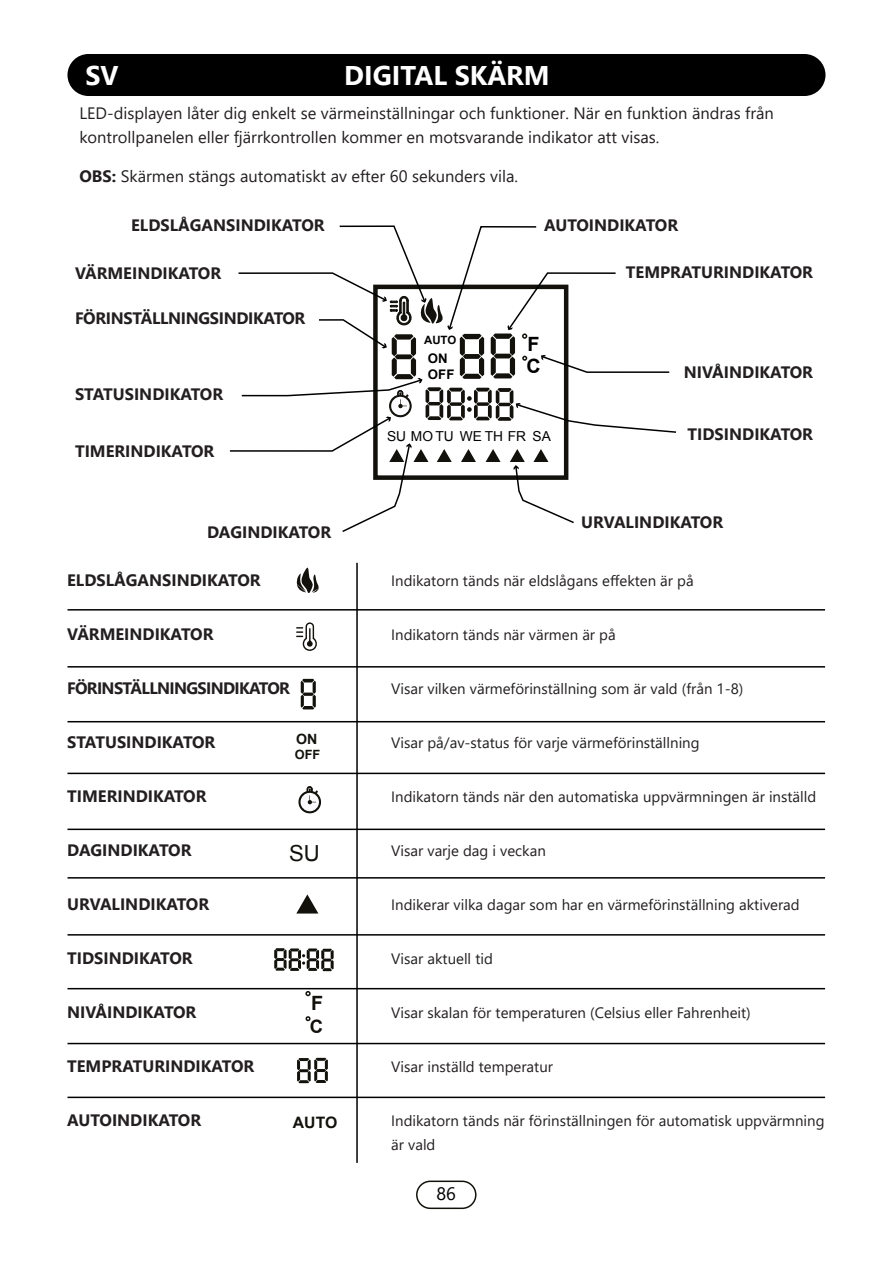
<style>
.page{position:relative;width:893px;height:1263px;background:#fff}
.page>*{position:absolute;margin:0;border:0;box-sizing:border-box;transform-origin:0 0}
.t1{font:700 27px "Segoe UI";color:#fff}
.t2{font:22.2px "Arial";color:#12110c}
.t3{font:700 19.65px/21.5px "Arial";color:#000}
.t4{font:700 19.65px "Arial";color:#12110c}
.t5{font:700 18.45px "Arial";color:#12110c}
.t6{font:18px "Segoe UI";color:#000}
.t7{font:700 16.5px "Segoe UI";color:#231f20}
.t8{font:16.5px/24px "Segoe UI";color:#231f20}
.t9{font:700 16.5px "Segoe UI";letter-spacing:-.04em;color:#231f20}
.t10{font:700 16.5px "Segoe UI";letter-spacing:-.02em;color:#231f20}
.t11{font:700 15.75px "Arial";color:#12110c}
.t12{font:15px/24px "Segoe UI";color:#231f20}
.t13{font:700 14.1px "Arial";color:#12110c}
.t14{font:13.8px "Arial";color:#000}
.t15{font:700 13.2px/16px "Arial";color:#000}
.t16{font:700 12.75px "Arial";color:#12110c}
.t17{font:700 11.4px "Arial";color:#000}
.s1{font-weight:700}
</style>
<div class="page">
<div style="left:416px;top:1180px;width:61px;height:29px;border:2px solid #12110c;border-radius:14px"></div>
<div style="left:67px;top:54px;width:758px;height:42px;background:#000;border-radius:21px"></div>
<svg style="left:229px;top:225px;width:448px;height:307px"></svg>
<hr style="left:68px;top:609px;width:757px;height:1px;background:#000">
<hr style="left:68px;top:666px;width:757px;height:1px;background:#000">
<hr style="left:68px;top:721px;width:757px;height:1px;background:#000">
<hr style="left:68px;top:773px;width:757px;height:1px;background:#000">
<hr style="left:68px;top:828px;width:757px;height:2px;background:#000">
<hr style="left:68px;top:877px;width:757px;height:1px;background:#000">
<hr style="left:68px;top:934px;width:757px;height:1px;background:#000">
<hr style="left:68px;top:988px;width:757px;height:1px;background:#000">
<hr style="left:68px;top:1043px;width:757px;height:1px;background:#000">
<hr style="left:68px;top:1096px;width:757px;height:2px;background:#000">
<hr style="left:356px;top:563px;width:2px;height:600px;background:#000">
<svg style="left:296px;top:567px;width:23px;height:26px"></svg>
<svg style="left:296px;top:622px;width:21px;height:29px"></svg>
<svg style="left:301px;top:679px;width:15px;height:30px"></svg>
<svg style="left:298px;top:786px;width:23px;height:27px"></svg>
<svg style="left:296px;top:894px;width:22px;height:19px"></svg>
<svg style="left:274px;top:948px;width:60px;height:23px"></svg>
<svg style="left:305px;top:1016px;width:6px;height:6px"></svg>
<svg style="left:305px;top:991px;width:6px;height:5px"></svg>
<svg style="left:297px;top:1058px;width:31px;height:25px"></svg>
<h1 class="t1" style="left:85px;top:50px;width:35px">SV</h1>
<h1 class="t1" style="left:344px;top:49px;width:207px">DIGITAL SKÄRM</h1>
<p class="t8" style="left:79px;top:99px;width:696px">LED-displayen låter dig enkelt se värmeinställningar och funktioner. När en funktion ändras från kontrollpanelen eller fjärrkontrollen kommer en motsvarande indikator att visas.</p>
<p class="t8" style="left:79px;top:162px;width:440px"><span class="s1">OBS:</span> Skärmen stängs automatiskt av efter 60 sekunders vila.</p>
<p class="t7" style="left:131px;top:210px;width:195px">ELDSLÅGANSINDIKATOR</p>
<p class="t7" style="left:75px;top:258px;width:148px">VÄRMEINDIKATOR</p>
<p class="t10" style="left:75px;top:303px;width:232px">FÖRINSTÄLLNINGSINDIKATOR</p>
<p class="t7" style="left:75px;top:379px;width:150px">STATUSINDIKATOR</p>
<p class="t7" style="left:75px;top:436px;width:141px">TIMERINDIKATOR</p>
<p class="t7" style="left:207px;top:517px;width:126px">DAGINDIKATOR</p>
<p class="t7" style="left:544px;top:210px;width:135px">AUTOINDIKATOR</p>
<p class="t17" style="left:424px;top:332px;width:34px">AUTO</p>
<p class="t15" style="left:428px;top:350px;width:28px">ON<br>OFF</p>
<h3 class="t3" style="left:527px;top:334px;width:16px">F<br>C</h3>
<p class="t14" style="left:387px;top:427px;width:165px">SU MO TU WE TH FR SA</p>
<p class="t7" style="left:626px;top:257px;width:189px">TEMPRATURINDIKATOR</p>
<p class="t7" style="left:684px;top:356px;width:131px">NIVÅINDIKATOR</p>
<p class="t7" style="left:688px;top:418px;width:127px">TIDSINDIKATOR</p>
<p class="t7" style="left:581px;top:507px;width:144px">URVALINDIKATOR</p>
<p class="t7" style="left:67px;top:565px;width:195px">ELDSLÅGANSINDIKATOR</p>
<p class="t12" style="left:391px;top:567px;width:304px">Indikatorn tänds när eldslågans effekten är på</p>
<p class="t7" style="left:67px;top:619px;width:148px">VÄRMEINDIKATOR</p>
<p class="t12" style="left:391px;top:621px;width:226px">Indikatorn tänds när värmen är på</p>
<p class="t9" style="left:67px;top:673px;width:224px">FÖRINSTÄLLNINGSINDIKATOR</p>
<p class="t12" style="left:391px;top:675px;width:354px">Visar vilken värmeförinställning som är vald (från 1-8)</p>
<p class="t7" style="left:67px;top:727px;width:150px">STATUSINDIKATOR</p>
<p class="t12" style="left:391px;top:729px;width:310px">Visar på/av-status för varje värmeförinställning</p>
<p class="t7" style="left:67px;top:781px;width:141px">TIMERINDIKATOR</p>
<p class="t12" style="left:391px;top:783px;width:427px">Indikatorn tänds när den automatiska uppvärmningen är inställd</p>
<p class="t7" style="left:67px;top:835px;width:126px">DAGINDIKATOR</p>
<p class="t12" style="left:391px;top:837px;width:156px">Visar varje dag i veckan</p>
<p class="t7" style="left:67px;top:889px;width:144px">URVALINDIKATOR</p>
<p class="t12" style="left:391px;top:891px;width:410px">Indikerar vilka dagar som har en värmeförinställning aktiverad</p>
<p class="t7" style="left:67px;top:943px;width:127px">TIDSINDIKATOR</p>
<p class="t12" style="left:391px;top:945px;width:103px">Visar aktuell tid</p>
<p class="t7" style="left:67px;top:997px;width:131px">NIVÅINDIKATOR</p>
<p class="t12" style="left:391px;top:999px;width:361px">Visar skalan för temperaturen (Celsius eller Fahrenheit)</p>
<p class="t7" style="left:67px;top:1051px;width:189px">TEMPRATURINDIKATOR</p>
<p class="t12" style="left:391px;top:1053px;width:163px">Visar inställd temperatur</p>
<p class="t7" style="left:67px;top:1105px;width:135px">AUTOINDIKATOR</p>
<p class="t12" style="left:391px;top:1107px;width:435px">Indikatorn tänds när förinställningen för automatisk uppvärmning är vald</p>
<p class="t13" style="left:296px;top:730px;width:23px">ON</p>
<p class="t16" style="left:295px;top:746px;width:27px">OFF</p>
<h2 class="t2" style="left:289px;top:839px;width:32px">SU</h2>
<h3 class="t4" style="left:311px;top:990px;width:14px">F</h3>
<p class="t5" style="left:310px;top:1014px;width:15px">C</p>
<p class="t11" style="left:293px;top:1112px;width:46px">AUTO</p>
<p class="t6" style="left:437px;top:1177px;width:21px">86</p>
</div>
